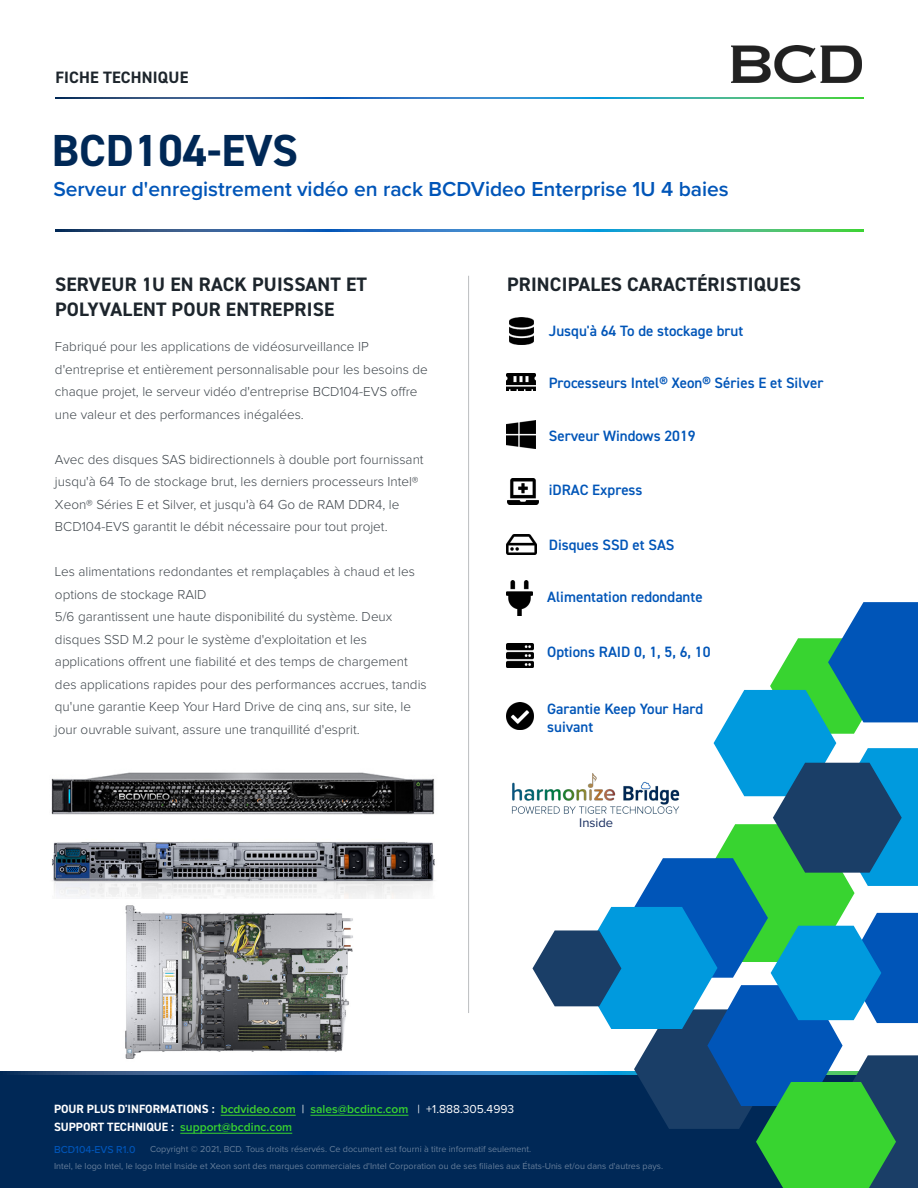
<style>
.page{position:relative;width:918px;height:1188px;background:#fff}
.page>*{position:absolute;margin:0;border:0;box-sizing:border-box;transform-origin:0 0}
.t1{font:700 45px "DIN2014";color:#002856}
.t2{font:600 21px "Proxima Nova";color:#0055b8}
.Paragraph_Text{font:700 19.5px/25.5px "DIN2014";letter-spacing:.01em;color:#1d252c}
.Paragraph_Text-2{font:700 16.5px "DIN2014";letter-spacing:.01em;color:#1d252c}
.Model_Numbers{font:600 15px "DIN2014";color:#0055b8}
.Paragraph_Text-3{font:300 13.5px/22.5px "Proxima Nova";color:#3f464c}
.t3{font:13.05px "Proxima Nova";color:#172d5f}
.t4{font:700 12px "DIN2014";color:#fff}
.t5{font:600 12px "Proxima Nova";color:#38d430}
.Footnotes{font:500 10.5px "Proxima Nova";color:#0055b8}
.t6{font:9px "Proxima Nova";color:#667e9a}
.s1{font-family:"Proxima Nova";font-weight:600;color:#44d62c}
.s2{font-family:"Proxima Nova";font-weight:400}
.s3{font-family:"Proxima Nova";font-weight:600;color:#38d430}
.s4{font-family:"DIN2014";font-weight:700;color:#fff}
</style>
<div class="page">
<svg style="left:55px;top:97px;width:809px;height:2px;background:#3085a2"></svg>
<svg style="left:55px;top:229px;width:809px;height:2px;background:#3085a2"></svg>
<hr style="left:468px;top:276px;width:1px;height:737px;background:#bbbec0">
<img style="left:731px;top:45px;width:131px;height:38px">
<img style="left:506px;top:535px;width:30px;height:20px">
<img style="left:509px;top:318px;width:24px;height:27px">
<img style="left:507px;top:373px;width:29px;height:17px">
<img style="left:506px;top:643px;width:26px;height:24px">
<img style="left:507px;top:581px;width:26px;height:35px">
<img style="left:506px;top:703px;width:26px;height:27px">
<img style="left:507px;top:479px;width:31px;height:25px">
<img style="left:507px;top:420px;width:28px;height:29px">
<svg style="left:0;top:1072px;width:532px;height:3px;background:#2c65a6"></svg>
<div style="left:0;top:1075px;width:918px;height:113px;background:#002856"></div>
<hr style="left:221px;top:1115px;width:75px;height:1px;background:#44d62c">
<hr style="left:310px;top:1115px;width:98px;height:1px;background:#38d430">
<hr style="left:180px;top:1133px;width:112px;height:1px;background:#38d430">
<svg style="left:532px;top:602px;width:386px;height:586px"></svg>
<img style="left:51px;top:772px;width:384px;height:43px">
<img style="left:52px;top:842px;width:383px;height:57px">
<img style="left:125px;top:905px;width:228px;height:154px">
<img style="left:511px;top:766px;width:175px;height:61px">
<p class="Paragraph_Text-2" style="left:55px;top:66px;width:135px">FICHE TECHNIQUE</p>
<p class="t1" style="left:52px;top:120px;width:248px">BCD104-EVS</p>
<p class="t2" style="left:53px;top:174px;width:677px">Serveur d'enregistrement vidéo en rack BCDVideo Enterprise 1U 4 baies</p>
<p class="Paragraph_Text" style="left:55px;top:271px;width:314px">SERVEUR 1U EN RACK PUISSANT ET<br>POLYVALENT POUR ENTREPRISE</p>
<p class="Paragraph_Text-3" style="left:55px;top:336px;width:374px">Fabriqué pour les applications de vidéosurveillance IP d'entreprise et entièrement personnalisable pour les besoins de chaque projet, le serveur vidéo d'entreprise BCD104-EVS offre une valeur et des performances inégalées.</p>
<p class="Paragraph_Text-3" style="left:55px;top:449px;width:370px">Avec des disques SAS bidirectionnels à double port fournissant jusqu'à 64 To de stockage brut, les derniers processeurs Intel® Xeon® Séries E et Silver, et jusqu'à 64 Go de RAM DDR4, le BCD104-EVS garantit le débit nécessaire pour tout projet.</p>
<p class="Paragraph_Text-3" style="left:55px;top:561px;width:362px">Les alimentations redondantes et remplaçables à chaud et les options de stockage RAID</p>
<p class="Paragraph_Text-3" style="left:55px;top:606px;width:373px">5/6 garantissent une haute disponibilité du système. Deux disques SSD M.2 pour le système d'exploitation et les applications offrent une fiabilité et des temps de chargement des applications rapides pour des performances accrues, tandis qu'une garantie Keep Your Hard Drive de cinq ans, sur site, le jour ouvrable suivant, assure une tranquillité d'esprit.</p>
<p class="Paragraph_Text" style="left:507px;top:271px;width:295px">PRINCIPALES CARACTÉRISTIQUES</p>
<p class="Model_Numbers" style="left:549px;top:321px;width:196px">Jusqu'à 64 To de stockage brut</p>
<p class="Model_Numbers" style="left:549px;top:373px;width:276px">Processeurs Intel® Xeon® Séries E et Silver</p>
<p class="Model_Numbers" style="left:549px;top:426px;width:149px">Serveur Windows 2019</p>
<p class="Model_Numbers" style="left:549px;top:480px;width:95px">iDRAC Express</p>
<p class="Model_Numbers" style="left:549px;top:535px;width:127px">Disques SSD et SAS</p>
<p class="Model_Numbers" style="left:547px;top:587px;width:157px">Alimentation redondante</p>
<p class="Model_Numbers" style="left:547px;top:642px;width:165px">Options RAID 0, 1, 5, 6, 10</p>
<p class="Model_Numbers" style="left:547px;top:698px;width:158px">Garantie Keep Your Hard</p>
<p class="Model_Numbers" style="left:547px;top:716px;width:48px">suivant</p>
<p class="t3" style="left:579px;top:813px;width:36px">Inside</p>
<p class="t4" style="left:54px;top:1101px;width:462px">POUR PLUS D'INFORMATIONS : <span class="s1">bcdvideo.com</span> <span class="s2">|</span> <span class="s3">sales@bcdinc.com</span> <span class="s2">| +1.888.305.4993</span></p>
<p class="t5" style="left:54px;top:1119px;width:240px"><span class="s4">SUPPORT TECHNIQUE :</span> support@bcdinc.com</p>
<p class="Footnotes" style="left:54px;top:1142px;width:83px">BCD104-EVS R1.0</p>
<p class="t6" style="left:150px;top:1142px;width:383px">Copyright © 2021, BCD. Tous droits réservés. Ce document est fourni à titre informatif seulement.</p>
<p class="t6" style="left:54px;top:1160px;width:611px">Intel, le logo Intel, le logo Intel Inside et Xeon sont des marques commerciales d'Intel Corporation ou de ses filiales aux États-Unis et/ou dans d'autres pays.</p>
</div>
